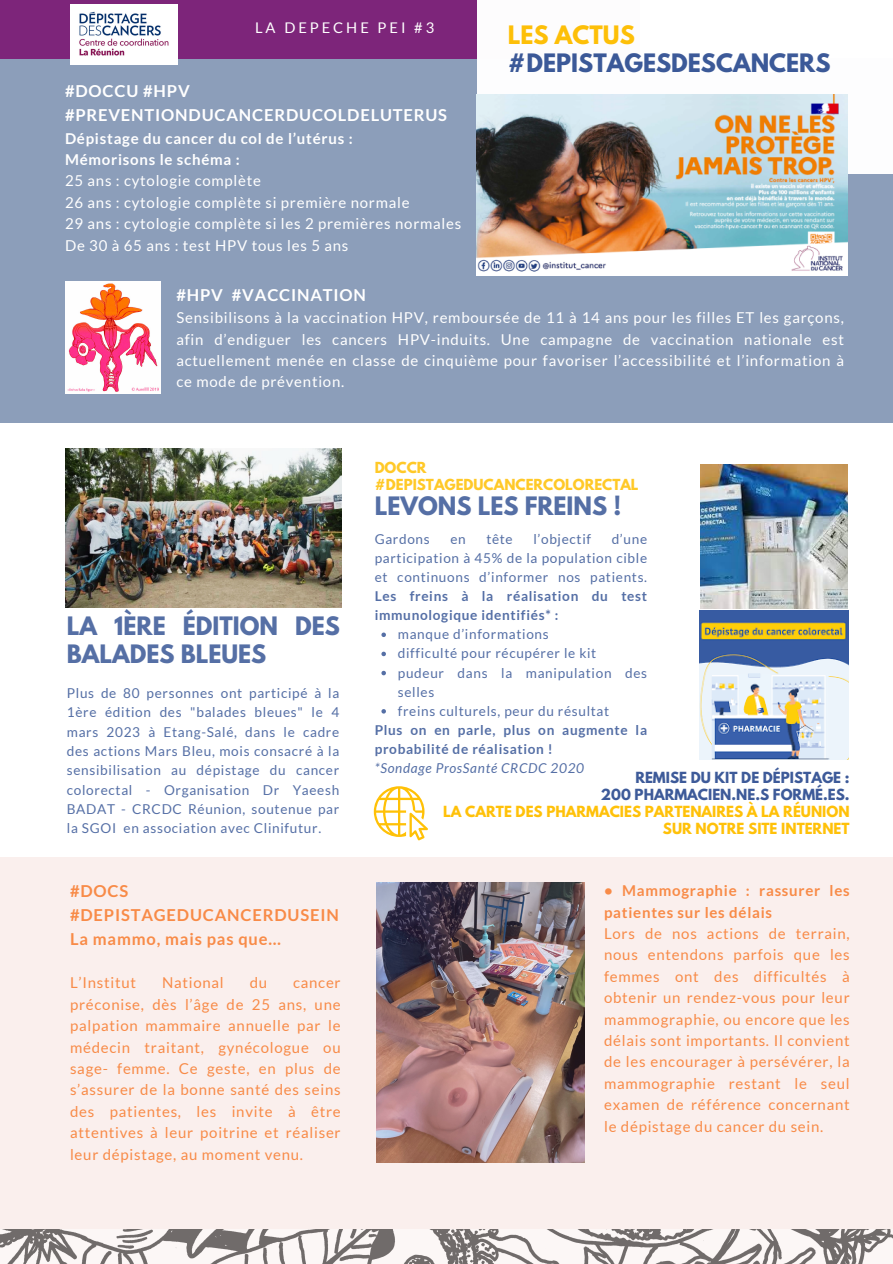
<style>
.page{position:relative;width:893px;height:1264px;background:#fff}
.page>*{position:absolute;margin:0;border:0;box-sizing:border-box;transform-origin:0 0}
.t1{font:700 22.5px/28px "League Spartan";color:#3b5998}
.t2{font:700 22.5px "League Spartan";color:#ffc107}
.t3{font:700 16.5px/23.7px "Lato";letter-spacing:.05em;color:#fff}
.t4{font:700 16.5px/23.7px "Lato";letter-spacing:.05em;color:#fd8d43}
.t5{font:15px/21.3px "Lato";letter-spacing:.05em;color:#fd8d43;text-align:justify}
.t6{font:15px/21.3px "Lato";letter-spacing:.05em;color:#fff}
.t7{font:14.7px "Lato";letter-spacing:.2em;color:#fff}
.t8{font:13.65px/19.4px "Lato";letter-spacing:.05em;color:#3b5998;text-align:justify}
.t9{font:700 13.65px/19.2px "Lato";letter-spacing:.05em;color:#3b5998}
.t10{font:700 13.65px/16.8px "League Spartan";color:#ffc107;text-align:right}
.t11{font:700 13.65px/16.8px "League Spartan";color:#3b5998;text-align:right}
.t12{font:italic 13.65px "Lato";letter-spacing:.05em;color:#3b5998}
.t13{font:700 13.5px/16.8px "League Spartan";color:#ffc107}
.s1{font-weight:700}
</style>
<div class="page">
<div style="left:0;top:58px;width:892px;height:364px;background:#8c9eba"></div>
<div style="left:0;top:0;width:639px;height:58px;background:#7d257a"></div>
<div style="left:477px;top:0;width:415px;height:174px;background:#fff"></div>
<img style="left:70px;top:5px;width:107px;height:59px">
<img style="left:65px;top:448px;width:277px;height:160px">
<svg style="left:381px;top:632px;width:5px;height:5px"></svg>
<svg style="left:381px;top:651px;width:5px;height:5px"></svg>
<svg style="left:381px;top:670px;width:5px;height:5px"></svg>
<svg style="left:381px;top:709px;width:5px;height:4px"></svg>
<img style="left:699px;top:610px;width:149px;height:150px">
<img style="left:700px;top:464px;width:147px;height:144px">
<img style="left:477px;top:94px;width:370px;height:181px">
<img style="left:65px;top:281px;width:96px;height:113px">
<svg style="left:374px;top:786px;width:54px;height:54px"></svg>
<img style="left:0;top:857px;width:892px;height:372px">
<img style="left:0;top:1229px;width:892px;height:34px">
<p class="t7" style="left:255px;top:18px;width:181px">LA DEPECHE PEI #3</p>
<h1 class="t2" style="left:508px;top:24px;width:128px">LES ACTUS</h1>
<h1 class="t1" style="left:508px;top:52px;width:324px">#DEPISTAGESDESCANCERS</h1>
<h4 class="t3" style="left:65px;top:79px;width:383px">#DOCCU #HPV #PREVENTIONDUCANCERDUCOLDELUTERUS</h4>
<h4 class="t6" style="left:65px;top:127px;width:398px"><span class="s1">Dépistage du cancer du col de l’utérus :<br>Mémorisons le schéma :<br></span>25 ans : cytologie complète<br>26 ans : cytologie complète si première normale<br>29 ans : cytologie complète si les 2 premières normales De 30 à 65 ans : test HPV tous les 5 ans</h4>
<h5 class="t3" style="left:176px;top:282px;width:191px">#HPV #VACCINATION</h5>
<h5 class="t6" style="left:176px;top:307px;width:669px;text-align:justify">Sensibilisons à la vaccination HPV, remboursée de 11 à 14 ans pour les filles ET les garçons, afin d’endiguer les cancers HPV-induits. Une campagne de vaccination nationale est actuellement menée en classe de cinquième pour favoriser l’accessibilité et l’information à ce mode de prévention.</h5>
<h1 class="t1" style="left:67px;top:615px;width:274px">LA 1ÈRE ÉDITION DES<br>BALADES BLEUES</h1>
<p class="t8" style="left:67px;top:683px;width:274px">Plus de 80 personnes ont participé à la 1ère édition des "balades bleues" le 4 mars 2023 à Etang-Salé, dans le cadre des actions Mars Bleu, mois consacré à la sensibilisation au dépistage du cancer colorectal - Organisation Dr Yaeesh BADAT - CRCDC Réunion, soutenue par la SGOI en association avec Clinifutur.</p>
<h4 class="t4" style="left:70px;top:879px;width:270px">#DOCS #DEPISTAGEDUCANCERDUSEIN<br>La mammo, mais pas que…</h4>
<p class="t5" style="left:70px;top:972px;width:68px">L’Institut</p>
<p class="t5" style="left:162px;top:972px;width:63px">National</p>
<p class="t5" style="left:250px;top:972px;width:19px">du</p>
<p class="t5" style="left:70px;top:972px;width:272px;text-indent:223px">cancer préconise, dès l’âge de 25 ans, une palpation mammaire annuelle par le médecin traitant, gynécologue ou sage- femme. Ce geste, en plus de s’assurer de la bonne santé des seins des patientes, les invite à être attentives à leur poitrine et réaliser leur dépistage, au moment venu.</p>
<p class="t13" style="left:374px;top:460px;width:265px">DOCCR #DEPISTAGEDUCANCERCOLORECTAL</p>
<h1 class="t1" style="left:374px;top:495px;width:248px">LEVONS LES FREINS !</h1>
<p class="t8" style="left:374px;top:528px;width:57px">Gardons</p>
<p class="t8" style="left:450px;top:528px;width:17px">en</p>
<p class="t8" style="left:486px;top:528px;width:28px">tête</p>
<p class="t8" style="left:533px;top:528px;width:59px">l’objectif</p>
<p class="t8" style="left:374px;top:528px;width:274px;text-indent:237px">d’une participation à 45% de la population cible et continuons d’informer nos patients.</p>
<p class="t9" style="left:374px;top:586px;width:274px">Les freins à la réalisation du test immunologique identifiés* :</p>
<p class="t8" style="left:398px;top:624px;width:251px;text-align:left">manque d’informations<br>difficulté pour récupérer le kit<br>pudeur dans la manipulation des selles<br>freins culturels, peur du résultat</p>
<p class="t9" style="left:374px;top:720px;width:274px">Plus on en parle, plus on augmente la probabilité de réalisation !</p>
<p class="t12" style="left:374px;top:759px;width:211px">*Sondage ProsSanté CRCDC 2020</p>
<p class="t11" style="left:601px;top:771px;width:250px">REMISE DU KIT DE DÉPISTAGE :<br>200 PHARMACIEN.NE.S FORMÉ.ES.</p>
<p class="t10" style="left:443px;top:805px;width:408px">LA CARTE DES PHARMACIES PARTENAIRES À LA RÉUNION<br>SUR NOTRE SITE INTERNET</p>
<p class="t5" style="left:604px;top:879px;width:247px;text-align:left"><span class="s1">• Mammographie : rassurer les patientes sur les délais<br></span>Lors de nos actions de terrain, nous entendons parfois que les femmes ont des difficultés à obtenir un rendez-vous pour leur mammographie, ou encore que les délais sont importants. Il convient de les encourager à persévérer, la mammographie restant le seul examen de référence concernant le dépistage du cancer du sein.</p>
</div>
